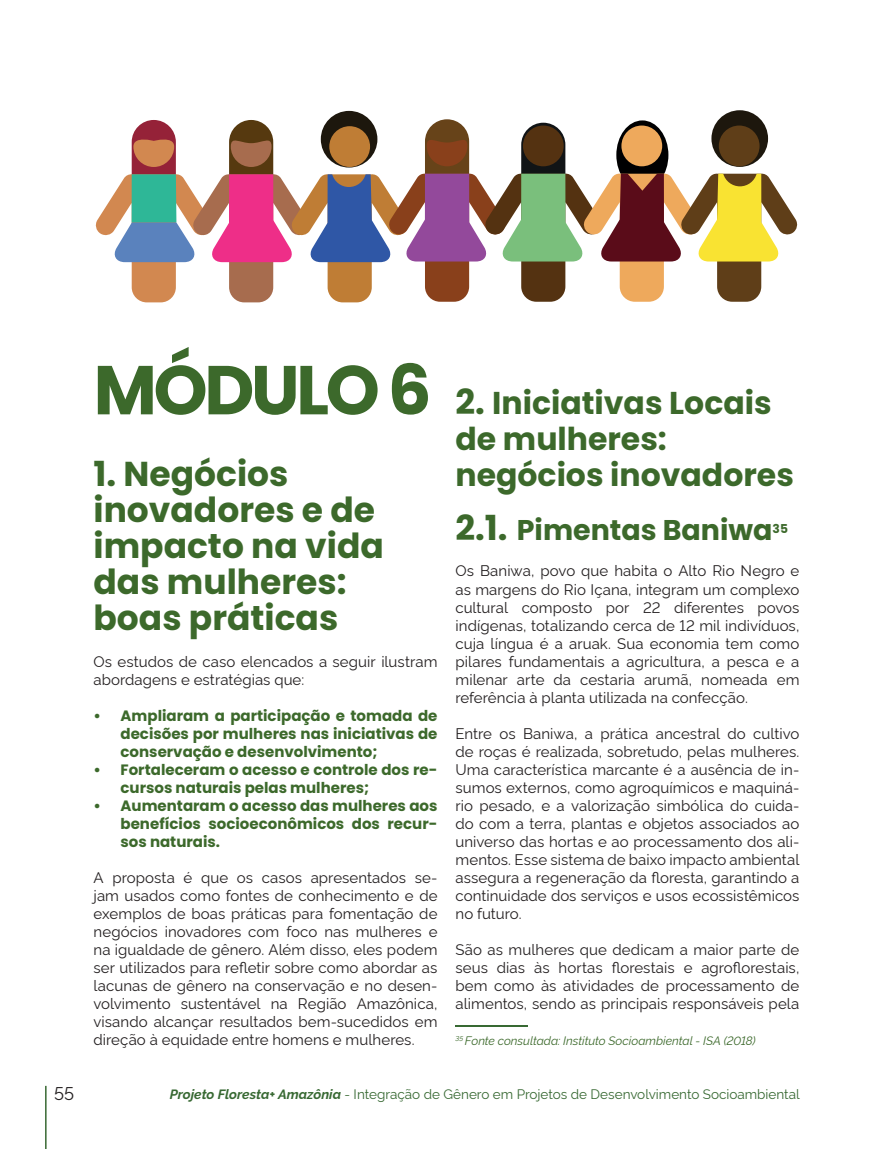
<style>
.page{position:relative;width:893px;height:1149px;background:#fff}
.page>*{position:absolute;margin:0;border:0;box-sizing:border-box;transform-origin:0 0}
.t1{font:700 69px "Poppins";letter-spacing:-.05em;color:#3c692b}
.t2{font:700 34.5px/36px "Poppins";color:#3c692b}
.t3{font:700 31.5px/36px "Poppins";color:#3c692b}
.t4{font:700 28.5px "Poppins";color:#3c692b}
.t5{font:18px "Rawline";color:#231f20}
.t6{font:15px/18px "Rawline";letter-spacing:.005em;color:#231f20;text-align:justify}
.t7{font:700 15px/18px "Poppins";color:#3c692b;text-align:justify}
.t8{font:13.5px "Rawline";color:#386933}
.t9{font:700 12.3px "Poppins";color:#3c692b}
.t10{font:italic 12px "Rawline";color:#3c692b}
.s1{font-size:34.5px}
.s2{font-weight:700;font-style:italic}
</style>
<div class="page">
<hr style="left:45px;top:1085px;width:2px;height:63px;background:#386933">
<hr style="left:455px;top:1024px;width:72px;height:2px;background:#386933">
<div style="left:321px;top:111px;width:56px;height:56px;background:#1d170d;border-radius:50%"></div>
<div style="left:711px;top:110px;width:57px;height:57px;background:#1d170d;border-radius:50%"></div>
<svg style="left:95px;top:119px;width:703px;height:183px"></svg>
<h1 class="t1" style="left:94px;top:350px;width:339px">MÓDULO 6</h1>
<h2 class="t2" style="left:94px;top:456px;width:292px">1. Negócios inovadores e de impacto na vida das mulheres: boas práticas</h2>
<p class="t6" style="left:94px;top:650px;width:345px">Os estudos de caso elencados a seguir ilustram abordagens e estratégias que:</p>
<p class="t7" style="left:121px;top:706px;width:318px;text-indent:-27px">• Ampliaram a participação e tomada de decisões por mulheres nas iniciativas de conservação e desenvolvimento;</p>
<p class="t7" style="left:121px;top:760px;width:318px;text-indent:-27px">• Fortaleceram o acesso e controle dos re&shy;cursos naturais pelas mulheres;</p>
<p class="t7" style="left:121px;top:796px;width:318px;text-indent:-27px">• Aumentaram o acesso das mulheres aos benefícios socioeconômicos dos recur&shy;sos naturais.</p>
<p class="t6" style="left:94px;top:866px;width:345px">A proposta é que os casos apresentados se&shy;jam usados como fontes de conhecimento e de exemplos de boas práticas para fomentação de negócios inovadores com foco nas mulheres e na igualdade de gênero. Além disso, eles podem ser utilizados para refletir sobre como abordar as lacunas de gênero na conservação e no desen&shy;volvimento sustentável na Região Amazônica, visando alcançar resultados bem-sucedidos em direção à equidade entre homens e mulheres.</p>
<h3 class="t3" style="left:455px;top:385px;width:340px"><span class="s1">2.</span> Iniciativas Locais de mulheres: negócios inovadores</h3>
<h3 class="t4" style="left:455px;top:513px;width:319px"><span class="s1">2.1.</span> Pimentas Baniwa</h3>
<p class="t9" style="left:773px;top:522px;width:17px">35</p>
<p class="t6" style="left:455px;top:560px;width:345px">Os Baniwa, povo que habita o Alto Rio Negro e as margens do Rio Içana, integram um complexo cultural composto por 22 diferentes povos indígenas, totalizando cerca de 12 mil indivíduos, cuja língua é a aruak. Sua economia tem como pilares fundamentais a agricultura, a pesca e a milenar arte da cestaria arumã, nomeada em referência à planta utilizada na confecção.</p>
<p class="t6" style="left:455px;top:722px;width:345px">Entre os Baniwa, a prática ancestral do cultivo de roças é realizada, sobretudo, pelas mulheres.<br>Uma característica marcante é a ausência de in&shy;sumos externos, como agroquímicos e maquiná&shy;rio pesado, e a valorização simbólica do cuida&shy;do com a terra, plantas e objetos associados ao universo das hortas e ao processamento dos ali&shy;mentos. Esse sistema de baixo impacto ambiental assegura a regeneração da floresta, garantindo a continuidade dos serviços e usos ecossistêmicos no futuro.</p>
<p class="t6" style="left:455px;top:938px;width:345px">São as mulheres que dedicam a maior parte de seus dias às hortas florestais e agroflorestais, bem como às atividades de processamento de alimentos, sendo as principais responsáveis pela</p>
<p class="t10" style="left:455px;top:1030px;width:302px"><sup>35</sup> Fonte consultada: Instituto Socioambiental - ISA (2018)</p>
<p class="t5" style="left:54px;top:1078px;width:22px">55</p>
<p class="t8" style="left:170px;top:1082px;width:632px"><span class="s2">Projeto Floresta+ Amazônia</span> - Integração de Gênero em Projetos de Desenvolvimento Socioambiental</p>
</div>
